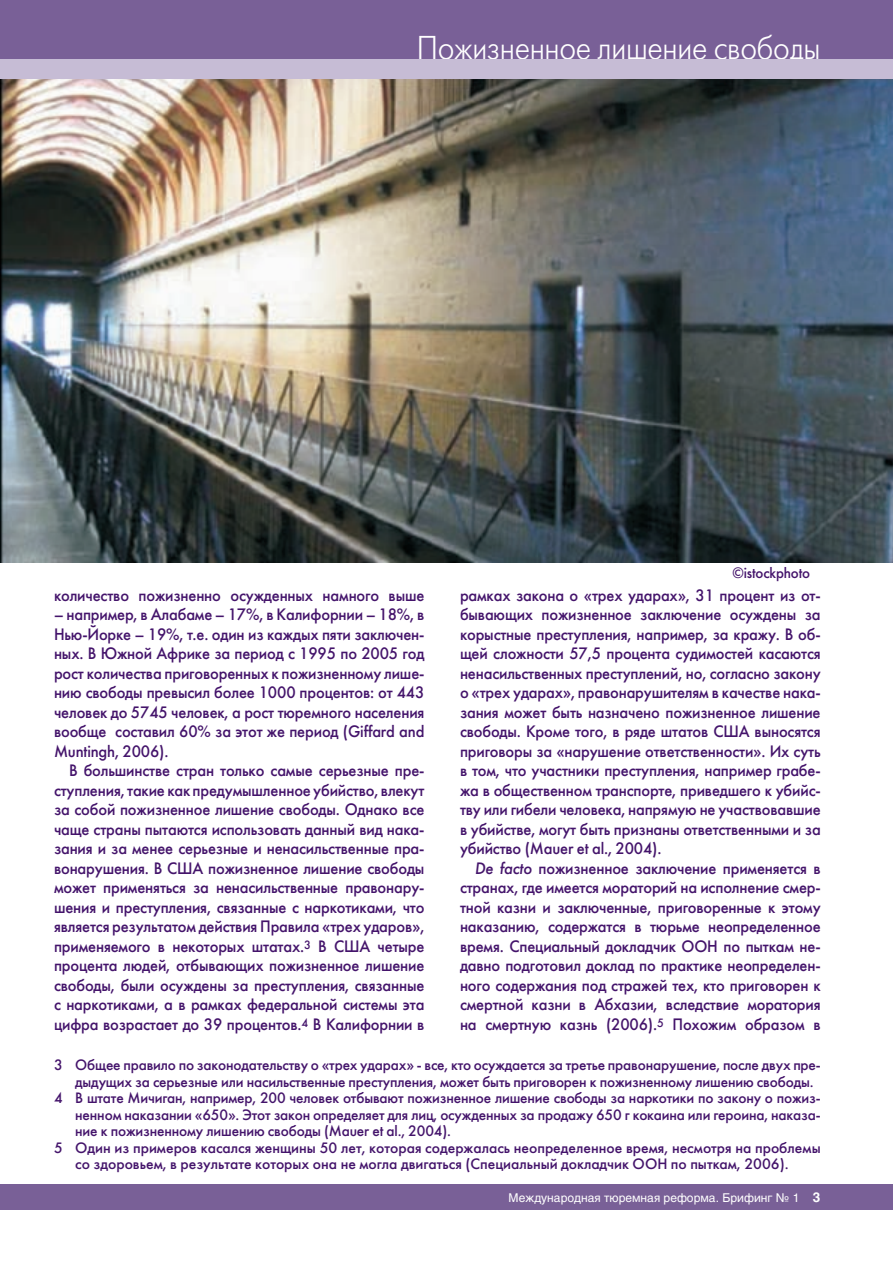
<style>
.page{position:relative;width:893px;height:1263px;background:#fff}
.page>*{position:absolute;margin:0;border:0;box-sizing:border-box;transform-origin:0 0}
.t1{font:33px "Futuris Light C";letter-spacing:-.01em;color:#fff;scale:.9 1}
.t2{font:16.5px/19.5px "Futuris C";letter-spacing:-.01em;color:#44146b;text-align:justify;scale:.96 1}
.t3{font:15px "Futuris C";letter-spacing:-.01em;color:#44146b}
.t4{font:15px "Futuris C";letter-spacing:-.01em;color:#44146b;scale:.96 1}
.t5{font:12px "Helios";color:#fff}
.s1{font-style:italic}
</style>
<div class="page">
<div style="left:0;top:1184px;width:893px;height:26px;background:#796097"></div>
<div style="left:0;top:0;width:893px;height:64px;background:#796097"></div>
<div style="left:0;top:60px;width:893px;height:19px;background:#c6bcd5"></div>
<img style="left:0;top:79px;width:893px;height:483px">
<h1 class="t1" style="left:417px;top:31px;width:450px">Пожизненное лишение свободы</h1>
<p class="t2" style="left:54px;top:585px;width:387px">количество пожизненно осужденных намного выше</p>
<p class="t2" style="left:54px;top:605px;width:387px">– например, в Алабаме – 17%, в Калифорнии – 18%, в Нью-Йорке – 19%, т.е. один из каждых пяти заключен&shy;ных. В Южной Африке за период с 1995 по 2005 год рост количества приговоренных к пожизненному лише&shy;нию свободы превысил более 1000 процентов: от 443 человек до 5745 человек, а рост тюремного населения вообще составил 60% за этот же период (Giffard and Muntingh, 2006).</p>
<p class="t2" style="left:54px;top:761px;width:387px;text-indent:15px">В большинстве стран только самые серьезные пре&shy;ступления, такие как предумышленное убийство, влекут за собой пожизненное лишение свободы. Однако все чаще страны пытаются использовать данный вид нака&shy;зания и за менее серьезные и ненасильственные пра&shy;вонарушения. В США пожизненное лишение свободы может применяться за ненасильственные правонару&shy;шения и преступления, связанные с наркотиками, что является результатом действия Правила «трех ударов», применяемого в некоторых штатах.<sup>3</sup> В США четыре процента людей, отбывающих пожизненное лишение свободы, были осуждены за преступления, связанные с наркотиками, а в рамках федеральной системы эта цифра возрастает до 39 процентов.<sup>4</sup> В Калифорнии в</p>
<p class="t4" style="left:732px;top:564px;width:82px">©istockphoto</p>
<p class="t2" style="left:460px;top:585px;width:377px">рамках закона о «трех ударах», 31 процент из от&shy;бывающих пожизненное заключение осуждены за корыстные преступления, например, за кражу. В об&shy;щей сложности 57,5 процента судимостей касаются ненасильственных преступлений, но, согласно закону о «трех ударах», правонарушителям в качестве нака&shy;зания может быть назначено пожизненное лишение свободы. Кроме того, в ряде штатов США выносятся приговоры за «нарушение ответственности». Их суть в том, что участники преступления, например грабе&shy;жа в общественном транспорте, приведшего к убийс&shy;тву или гибели человека, напрямую не участвовавшие в убийстве, могут быть признаны ответственными и за убийство (Mauer et al., 2004).</p>
<p class="t2" style="left:460px;top:858px;width:377px;text-indent:15px"><span class="s1">De facto</span> пожизненное заключение применяется в странах, где имеется мораторий на исполнение смер&shy;тной казни и заключенные, приговоренные к этому наказанию, содержатся в тюрьме неопределенное время. Специальный докладчик ООН по пыткам не&shy;давно подготовил доклад по практике неопределен&shy;ного содержания под стражей тех, кто приговорен к смертной казни в Абхазии, вследствие моратория на смертную казнь (2006).<sup>5</sup> Похожим образом в</p>
<p class="t3" style="left:54px;top:1056px;width:768px">3 Общее правило по законодательству о «трех ударах» - все, кто осуждается за третье правонарушение, после двух пре-</p>
<p class="t3" style="left:75px;top:1072px;width:740px">дыдущих за серьезные или насильственные преступления, может быть приговорен к пожизненному лишению свободы.</p>
<p class="t3" style="left:54px;top:1089px;width:768px">4 В штате Мичиган, например, 200 человек отбывают пожизненное лишение свободы за наркотики по закону о пожиз-</p>
<p class="t3" style="left:75px;top:1105px;width:747px">ненном наказании «650». Этот закон определяет для лиц, осужденных за продажу 650 г кокаина или героина, наказа-</p>
<p class="t3" style="left:75px;top:1122px;width:377px">ние к пожизненному лишению свободы (Mauer et al., 2004).</p>
<p class="t3" style="left:54px;top:1138px;width:768px">5 Один из примеров касался женщины 50 лет, которая содержалась неопределенное время, несмотря на проблемы</p>
<p class="t3" style="left:75px;top:1155px;width:715px">со здоровьем, в результате которых она не могла двигаться (Специальный докладчик ООН по пыткам, 2006).</p>
<p class="t5" style="left:509px;top:1190px;width:292px">Международная тюремная реформа. Брифинг № 1</p>
</div>
